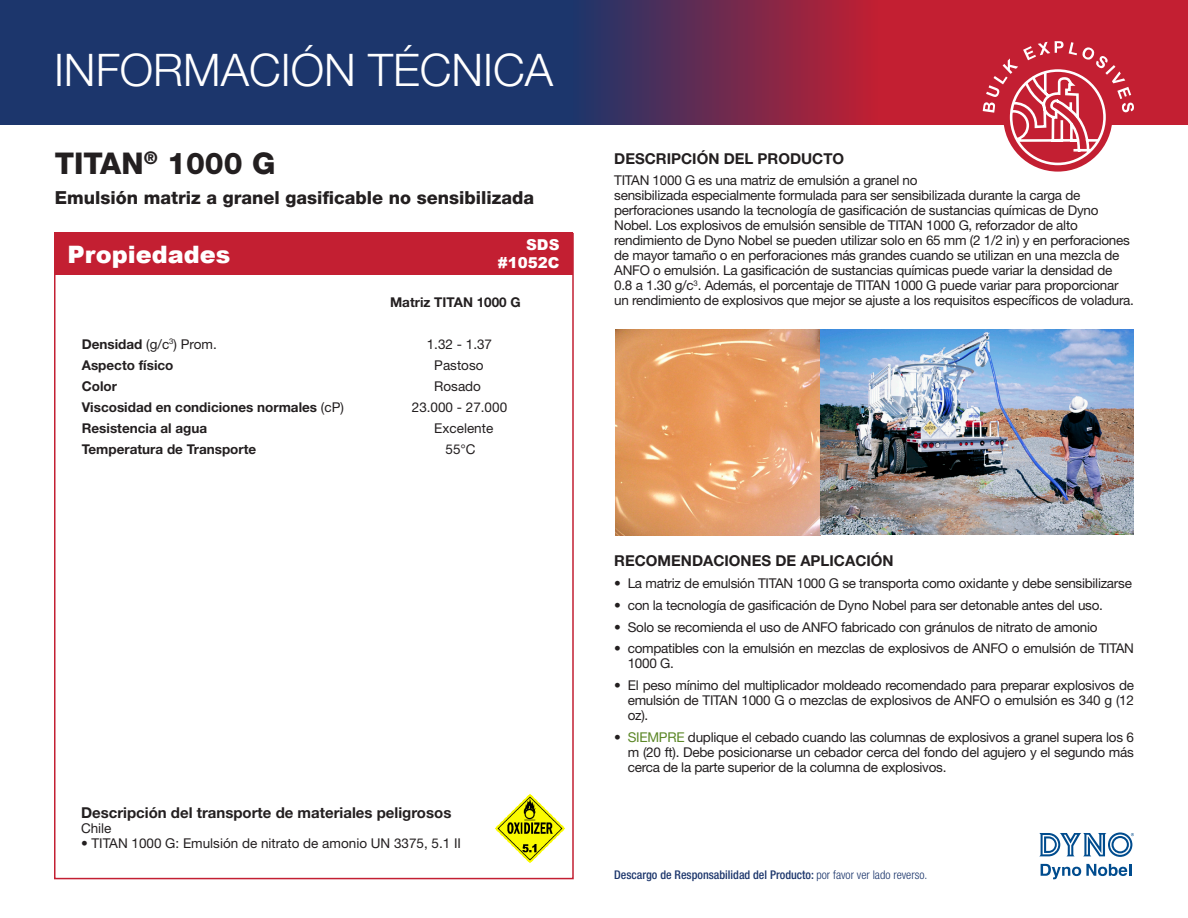
<style>
.page{position:relative;width:1188px;height:918px;background:#fff}
.page>*{position:absolute;margin:0;border:0;box-sizing:border-box;transform-origin:0 0}
.t1{font:300 45px "Helvetica Neue LT Std";color:#fff}
.t2{font:800 30px "Helvetica Neue LT Std";color:#231f20}
.t3{font:900 24px "Arial";color:#fff}
._2__Product_Definition{font:800 18px "Helvetica Neue LT Std";color:#231f20}
.Heading_1{font:700 15px "Helvetica Neue LT Std";color:#231f20}
.t4{font:900 15px "Arial";color:#fff}
.Heading_1-2{font:13.5px/15px "Helvetica Neue LT Std";letter-spacing:-.02em;color:#231f20}
.Tekniske_spek__10_pk_16copy{font:700 13.5px "Helvetica Neue LT Std";color:#231f20}
.Heading_1-3{font:13.5px "Helvetica Neue LT Std";color:#231f20}
.Tekniske_spek__10_pk_16copy-2{font:13.5px "Helvetica Neue LT Std";color:#231f20}
.Heading_1-4{font:700 13.5px "Helvetica Neue LT Std";color:#231f20}
.t5{font:500 condensed 12px "Helvetica Neue LT Std";color:#1c366c}
.s1{font-weight:700}
.s2{font-weight:400}
.s3{color:#5c8727}
.s4{font-weight:300}
</style>
<div class="page">
<svg style="left:1039px;top:832px;width:95px;height:25px"></svg>
<svg style="left:1041px;top:864px;width:90px;height:15px"></svg>
<div style="left:0;top:0;width:1188px;height:124px;background:#1c366c"></div>
<svg style="left:591px;top:0;width:597px;height:124px;background:#942541"></svg>
<svg style="left:1003px;top:62px;width:109px;height:110px"></svg>
<svg style="left:981px;top:41px;width:153px;height:112px;background:#d25765"></svg>
<div style="left:54px;top:233px;width:519px;height:42px;background:#c31f32"></div>
<img style="left:495px;top:794px;width:70px;height:69px">
<img style="left:615px;top:329px;width:519px;height:206px">
<h1 class="t1" style="left:54px;top:43px;width:501px">INFORMACIÓN TÉCNICA</h1>
<p class="t2" style="left:55px;top:146px;width:222px">TITAN<sup>®</sup> 1000 G</p>
<p class="_2__Product_Definition" style="left:55px;top:187px;width:481px">Emulsión matriz a granel gasificable no sensibilizada</p>
<p class="t3" style="left:68px;top:237px;width:165px">Propiedades</p>
<p class="t4" style="left:526px;top:234px;width:35px">SDS</p>
<p class="t4" style="left:498px;top:252px;width:63px">#1052C</p>
<p class="Heading_1-4" style="left:390px;top:293px;width:132px">Matriz TITAN 1000 G</p>
<p class="Heading_1-2" style="left:82px;top:336px;width:137px"><span class="s1">Densidad</span> (g/c<sup>3</sup>) Prom.</p>
<p class="Heading_1-2" style="left:427px;top:336px;width:67px">1.32 - 1.37</p>
<p class="Tekniske_spek__10_pk_16copy" style="left:82px;top:356px;width:93px">Aspecto físico</p>
<p class="Tekniske_spek__10_pk_16copy-2" style="left:434px;top:357px;width:51px">Pastoso</p>
<p class="Tekniske_spek__10_pk_16copy" style="left:82px;top:377px;width:37px">Color</p>
<p class="Tekniske_spek__10_pk_16copy-2" style="left:434px;top:378px;width:48px">Rosado</p>
<p class="Tekniske_spek__10_pk_16copy" style="left:82px;top:398px;width:264px">Viscosidad en condiciones normales <span class="s2">(cP)</span></p>
<p class="Tekniske_spek__10_pk_16copy-2" style="left:412px;top:399px;width:97px">23.000 - 27.000</p>
<p class="Tekniske_spek__10_pk_16copy" style="left:82px;top:419px;width:127px">Resistencia al agua</p>
<p class="Tekniske_spek__10_pk_16copy-2" style="left:434px;top:420px;width:60px">Excelente</p>
<p class="Tekniske_spek__10_pk_16copy" style="left:82px;top:440px;width:176px">Temperatura de Transporte</p>
<p class="Tekniske_spek__10_pk_16copy-2" style="left:446px;top:441px;width:32px">55°C</p>
<p class="Heading_1" style="left:81px;top:803px;width:372px">Descripción del transporte de materiales peligrosos</p>
<p class="Heading_1-2" style="left:81px;top:821px;width:32px">Chile</p>
<p class="Heading_1-3" style="left:81px;top:835px;width:382px">• TITAN 1000 G: Emulsión de nitrato de amonio UN 3375, 5.1 II</p>
<p class="Heading_1" style="left:614px;top:149px;width:232px">DESCRIPCIÓN DEL PRODUCTO</p>
<p class="Heading_1-2" style="left:614px;top:173px;width:521px">TITAN 1000 G es una matriz de emulsión a granel no<br>sensibilizada especialmente formulada para ser sensibilizada durante la carga de perforaciones usando la tecnología de gasificación de sustancias químicas de Dyno Nobel. Los explosivos de emulsión sensible de TITAN 1000 G, reforzador de alto rendimiento de Dyno Nobel se pueden utilizar solo en 65 mm (2 1/2 in) y en perforaciones de mayor tamaño o en perforaciones más grandes cuando se utilizan en una mezcla de ANFO o emulsión. La gasificación de sustancias químicas puede variar la densidad de 0.8 a 1.30 g/c<sup>3</sup>. Además, el porcentaje de TITAN 1000 G puede variar para proporcionar un rendimiento de explosivos que mejor se ajuste a los requisitos específicos de voladura.</p>
<p class="Heading_1" style="left:614px;top:552px;width:281px">RECOMENDACIONES DE APLICACIÓN</p>
<p class="Heading_1-2" style="left:614px;top:576px;width:519px">• La matriz de emulsión TITAN 1000 G se transporta como oxidante y debe sensibilizarse</p>
<p class="Heading_1-2" style="left:614px;top:597px;width:490px">• con la tecnología de gasificación de Dyno Nobel para ser detonable antes del uso.</p>
<p class="Heading_1-2" style="left:614px;top:619px;width:485px">• Solo se recomienda el uso de ANFO fabricado con gránulos de nitrato de amonio</p>
<p class="Heading_1-2" style="left:628px;top:641px;width:508px;text-indent:-14px">• compatibles con la emulsión en mezclas de explosivos de ANFO o emulsión de TITAN<br>1000 G.</p>
<p class="Heading_1-2" style="left:628px;top:678px;width:508px;text-align:justify;text-indent:-14px">• El peso mínimo del multiplicador moldeado recomendado para preparar explosivos de emulsión de TITAN 1000 G o mezclas de explosivos de ANFO o emulsión es 340 g (12 oz).</p>
<p class="Heading_1-2" style="left:628px;top:729px;width:508px;text-align:justify;text-indent:-14px">• <span class="s3">SIEMPRE</span> duplique el cebado cuando las columnas de explosivos a granel supera los 6 m (20 ft). Debe posicionarse un cebador cerca del fondo del agujero y el segundo más cerca de la parte superior de la columna de explosivos.</p>
<p class="t5" style="left:614px;top:868px;width:315px">Descargo de Responsabilidad del Producto: <span class="s4">por favor ver lado reverso.</span></p>
</div>
